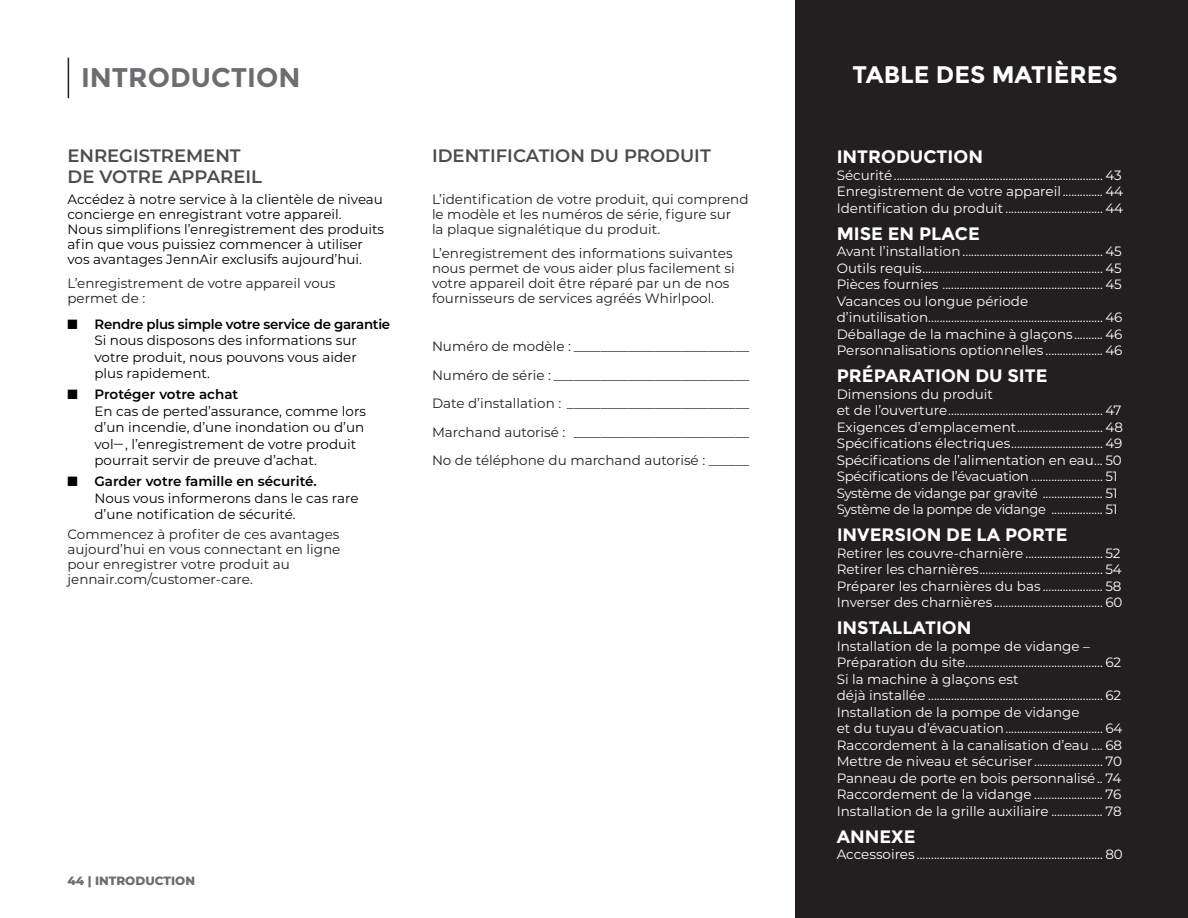
<style>
.page{position:relative;width:1188px;height:918px;background:#fff}
.page>*{position:absolute;margin:0;border:0;box-sizing:border-box;transform-origin:0 0}
.t1{font:700 27px "Montserrat";color:#6c6d70}
.JA_Body{font:700 24px "Montserrat";color:#fff}
.JA_TOC_Level_1{font:700 18px "Montserrat";color:#fff}
.JA_Body-2{font:600 18px/21px "Montserrat";color:#4b4c4d}
.JA_Body-3{font:700 18px "Montserrat";color:#fff}
.JA_TOC_Level_2{font:13.5px/16.5px "Montserrat";color:#fff}
.JA_Body-4{font:13.5px/15px "Montserrat";color:#231f20}
.JA_Body-5{font:13.5px/16.5px "Montserrat";color:#000}
.JA_TOC_Level_2-2{font:13.5px "Montserrat";letter-spacing:-.02em;color:#fff}
.JA_Body-6{font:13.5px "Montserrat";color:#fff}
.JA_TOC_Level_2-3{font:13.5px "Montserrat";letter-spacing:-.02em;color:#fff;scale:.96 1}
.t2{font:800 12px "Montserrat";color:#6c6d70}
.s1{font-weight:600}
</style>
<div class="page">
<hr style="left:68px;top:58px;width:1px;height:40px;background:#231f20">
<div style="left:796px;top:0;width:392px;height:918px;background:#231f20"></div>
<h1 class="t1" style="left:81px;top:62px;width:221px">INTRODUCTION</h1>
<p class="JA_Body-2" style="left:68px;top:144px;width:196px">ENREGISTREMENT<br>DE VOTRE APPAREIL</p>
<p class="JA_Body-5" style="left:68px;top:191px;width:318px;line-height:15px">Accédez à notre service à la clientèle de niveau concierge en enregistrant votre appareil.<br>Nous simplifions l’enregistrement des produits afin que vous puissiez commencer à utiliser vos avantages JennAir exclusifs aujourd’hui.</p>
<p class="JA_Body-4" style="left:68px;top:275px;width:270px">L’enregistrement de votre appareil vous permet de :</p>
<p class="JA_Body-5" style="left:94px;top:315px;width:297px;text-indent:-27px">■ <span class="s1">Rendre plus simple votre service de garantie </span>Si nous disposons des informations sur votre produit, nous pouvons vous aider<br>plus rapidement.</p>
<p class="JA_Body-5" style="left:94px;top:386px;width:273px;text-indent:-27px">■ <span class="s1">Protéger votre achat<br></span>En cas de perted’assurance, comme lors d’un incendie, d’une inondation ou d’un vol̶, l’enregistrement de votre produit pourrait servir de preuve d’achat.</p>
<p class="JA_Body-5" style="left:94px;top:473px;width:266px;text-indent:-27px">■ <span class="s1">Garder votre famille en sécurité.<br></span>Nous vous informerons dans le cas rare d’une notification de sécurité.</p>
<p class="JA_Body-4" style="left:68px;top:526px;width:274px">Commencez à profiter de ces avantages aujourd’hui en vous connectant en ligne pour enregistrer votre produit au jennair.com/customer-care.</p>
<p class="JA_Body-2" style="left:432px;top:144px;width:280px">IDENTIFICATION DU PRODUIT</p>
<p class="JA_Body-4" style="left:432px;top:191px;width:318px">L’identification de votre produit, qui comprend le modèle et les numéros de série, figure sur<br>la plaque signalétique du produit.</p>
<p class="JA_Body-4" style="left:432px;top:245px;width:304px">L’enregistrement des informations suivantes nous permet de vous aider plus facilement si votre appareil doit être réparé par un de nos fournisseurs de services agréés Whirlpool.</p>
<p class="JA_Body-4" style="left:432px;top:332px;width:319px;line-height:28.5px;text-align:justify">Numéro de modèle : __________________________ Numéro de série : _____________________________ Date d’installation : ___________________________ Marchand autorisé : __________________________ No de téléphone du marchand autorisé : ______</p>
<p class="t2" style="left:68px;top:872px;width:129px">44 | INTRODUCTION</p>
<p class="JA_Body" style="left:852px;top:60px;width:267px">TABLE DES MATIÈRES</p>
<p class="JA_Body-3" style="left:837px;top:146px;width:148px">INTRODUCTION</p>
<p class="JA_Body-6" style="left:837px;top:166px;width:286px">Sécurité......................................................................... 43</p>
<p class="JA_TOC_Level_2" style="left:837px;top:183px;width:288px">Enregistrement de votre appareil.............. 44</p>
<p class="JA_TOC_Level_2" style="left:837px;top:199px;width:288px">Identification du produit .................................. 44</p>
<p class="JA_TOC_Level_1" style="left:837px;top:223px;width:145px">MISE EN PLACE</p>
<p class="JA_TOC_Level_2" style="left:837px;top:243px;width:287px">Avant l’installation ................................................. 45</p>
<p class="JA_TOC_Level_2" style="left:837px;top:259px;width:287px">Outils requis............................................................... 45</p>
<p class="JA_TOC_Level_2" style="left:837px;top:276px;width:287px">Pièces fournies ........................................................ 45</p>
<p class="JA_TOC_Level_2" style="left:837px;top:292px;width:287px">Vacances ou longue période d’inutilisation............................................................. 46</p>
<p class="JA_TOC_Level_2" style="left:837px;top:325px;width:287px">Déballage de la machine à glaçons.......... 46</p>
<p class="JA_TOC_Level_2" style="left:837px;top:342px;width:287px">Personnalisations optionnelles .................... 46</p>
<p class="JA_TOC_Level_1" style="left:837px;top:365px;width:212px">PRÉPARATION DU SITE</p>
<p class="JA_TOC_Level_2" style="left:837px;top:385px;width:286px">Dimensions du produit<br>et de l’ouverture...................................................... 47</p>
<p class="JA_TOC_Level_2" style="left:837px;top:418px;width:288px">Exigences d’emplacement.............................. 48</p>
<p class="JA_TOC_Level_2" style="left:837px;top:435px;width:287px">Spécifications électriques................................ 49</p>
<p class="JA_TOC_Level_2" style="left:837px;top:451px;width:287px">Spécifications de l’alimentation en eau... 50</p>
<p class="JA_TOC_Level_2-2" style="left:837px;top:467px;width:283px">Spécifications de l’évacuation ......................... 51</p>
<p class="JA_TOC_Level_2-2" style="left:837px;top:484px;width:283px">Système de vidange par gravité ..................... 51</p>
<p class="JA_TOC_Level_2-3" style="left:837px;top:500px;width:294px">Système de la pompe de vidange .................. 51</p>
<p class="JA_TOC_Level_1" style="left:837px;top:524px;width:232px">INVERSION DE LA PORTE</p>
<p class="JA_TOC_Level_2" style="left:837px;top:544px;width:285px">Retirer les couvre-charnière ........................... 52</p>
<p class="JA_TOC_Level_2" style="left:837px;top:561px;width:287px">Retirer les charnières........................................... 54</p>
<p class="JA_TOC_Level_2" style="left:837px;top:577px;width:286px">Préparer les charnières du bas ..................... 58</p>
<p class="JA_TOC_Level_2" style="left:837px;top:594px;width:287px">Inverser des charnières ...................................... 60</p>
<p class="JA_TOC_Level_1" style="left:837px;top:617px;width:136px">INSTALLATION</p>
<p class="JA_TOC_Level_2" style="left:837px;top:637px;width:286px">Installation de la pompe de vidange –<br>Préparation du site................................................ 62</p>
<p class="JA_TOC_Level_2" style="left:837px;top:670px;width:286px">Si la machine à glaçons est<br>déjà installée ............................................................. 62</p>
<p class="JA_TOC_Level_2" style="left:837px;top:703px;width:287px">Installation de la pompe de vidange<br>et du tuyau d’évacuation.................................. 64</p>
<p class="JA_TOC_Level_2" style="left:837px;top:736px;width:287px">Raccordement à la canalisation d’eau .... 68</p>
<p class="JA_TOC_Level_2" style="left:837px;top:753px;width:287px">Mettre de niveau et sécuriser ........................ 70</p>
<p class="JA_TOC_Level_2" style="left:837px;top:769px;width:286px">Panneau de porte en bois personnalisé.. 74</p>
<p class="JA_TOC_Level_2" style="left:837px;top:786px;width:286px">Raccordement de la vidange ........................ 76</p>
<p class="JA_TOC_Level_2" style="left:837px;top:802px;width:286px">Installation de la grille auxiliaire .................. 78</p>
<p class="JA_TOC_Level_1" style="left:837px;top:826px;width:80px">ANNEXE</p>
<p class="JA_TOC_Level_2" style="left:837px;top:846px;width:288px">Accessoires ................................................................. 80</p>
</div>
